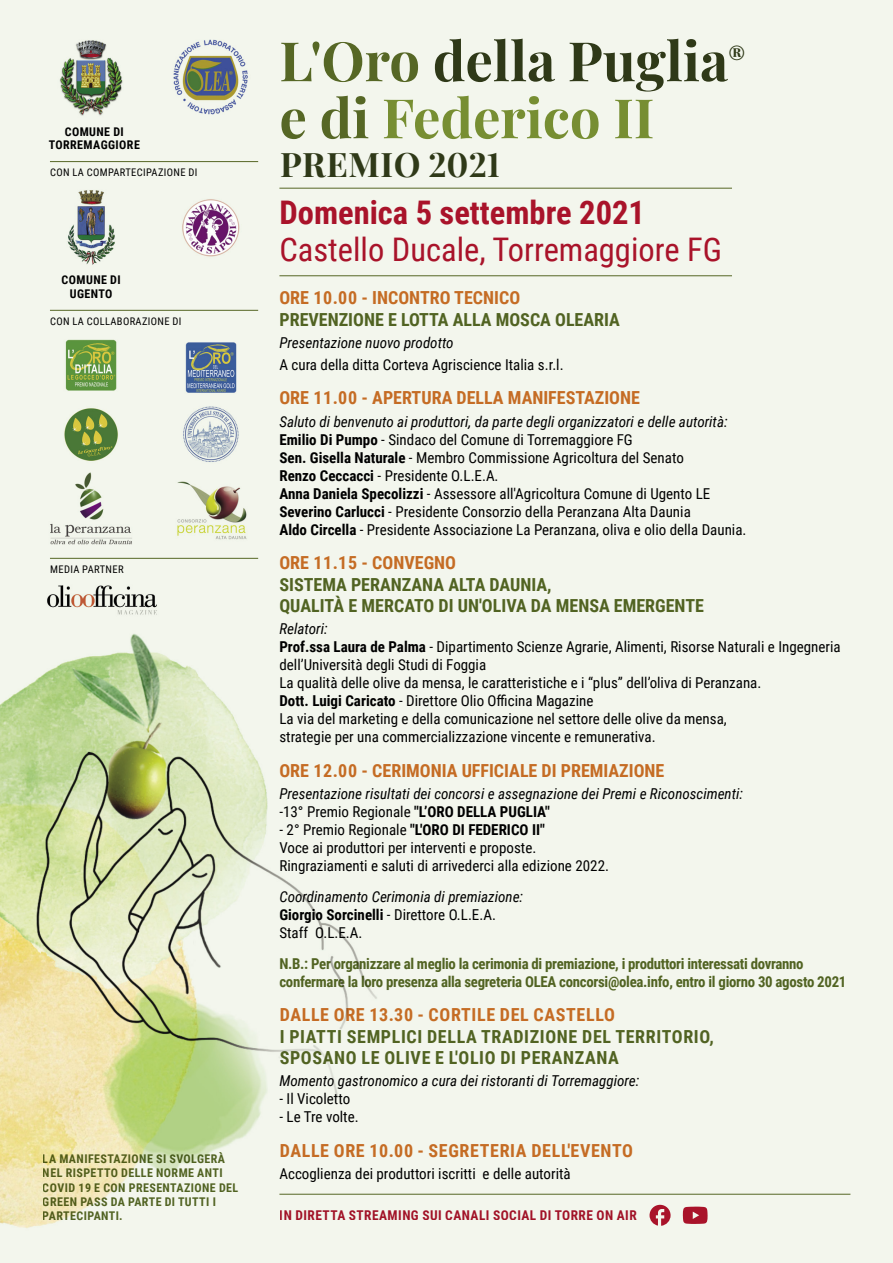
<style>
.page{position:relative;width:893px;height:1263px;background:#fff}
.page>*{position:absolute;margin:0;border:0;box-sizing:border-box;transform-origin:0 0}
.t1{font:700 54.45px/57px "Playfair Display";color:#2f3918}
.t2{font:700 33.9px "Playfair Display";letter-spacing:.015em;color:#2f3918}
.t3{font:32.55px "Roboto Condensed";color:#a9132a}
.t4{font:700 32.55px "Roboto Condensed";color:#a9132a}
.t5{font:700 18px "Roboto Condensed";color:#cf7027}
.t6{font:700 18px/21.6px "Roboto Condensed";color:#566725}
.t7{font:700 18px/21.6px "Roboto Condensed";letter-spacing:.035em;color:#566725}
.t8{font:700 18px "Roboto Condensed";letter-spacing:.035em;color:#cf7027}
.t9{font:15px/18px "Roboto Condensed";color:#000}
.t10{font:italic 15px/18px "Roboto Condensed";color:#000}
.t11{font:700 15px/18px "Roboto Condensed";letter-spacing:-.02em;color:#566725}
.t12{font:700 13.5px "Roboto Condensed";letter-spacing:.035em;color:#a9132a}
.t13{font:700 12px/14.4px "Roboto Condensed";letter-spacing:.035em;color:#566725}
.t14{font:700 12px/13.5px "Roboto Condensed";letter-spacing:.035em;color:#000;text-align:center}
.t15{font:10.5px "Roboto Condensed";letter-spacing:.035em;color:#000}
.s1{color:#566725}
.s2{color:#778e32}
.s3{font-style:italic}
.s4{font-weight:700}
.s5{font-style:normal}
.s6{font-weight:700;font-style:normal}
</style>
<div class="page">
<img style="left:0;top:0;width:893px;height:1263px">
<hr style="left:279px;top:188px;width:453px;height:1px;background:#566725">
<hr style="left:279px;top:275px;width:453px;height:1px;background:#566725">
<hr style="left:279px;top:1194px;width:571px;height:1px;background:#566725">
<svg style="left:649px;top:1205px;width:22px;height:21px"></svg>
<svg style="left:683px;top:1206px;width:25px;height:18px"></svg>
<hr style="left:50px;top:161px;width:208px;height:1px;background:#566725">
<hr style="left:50px;top:310px;width:208px;height:1px;background:#566725">
<hr style="left:50px;top:558px;width:208px;height:1px;background:#566725">
<p class="t14" style="left:49px;top:124px;width:93px">COMUNE DI<br>TORREMAGGIORE</p>
<p class="t15" style="left:50px;top:165px;width:149px">CON LA COMPARTECIPAZIONE DI</p>
<p class="t14" style="left:62px;top:273px;width:61px">COMUNE DI<br>UGENTO</p>
<p class="t15" style="left:50px;top:314px;width:133px">CON LA COLLABORAZIONE DI</p>
<p class="t15" style="left:50px;top:562px;width:75px">MEDIA PARTNER</p>
<p class="t13" style="left:43px;top:1151px;width:197px">LA MANIFESTAZIONE SI SVOLGERÀ<br>NEL RISPETTO DELLE NORME ANTI<br>COVID 19 E CON PRESENTAZIONE DEL<br>GREEN PASS DA PARTE DI TUTTI I<br>PARTECIPANTI.</p>
<h1 class="t1" style="left:279px;top:28px;width:468px"><span class="s1">L'Oro</span> della Puglia<sup>® </sup><span class="s1">e di</span> <span class="s2">Federico II</span></h1>
<h2 class="t2" style="left:280px;top:138px;width:222px">PREMIO 2021</h2>
<h3 class="t4" style="left:279px;top:190px;width:367px">Domenica 5 settembre 2021</h3>
<h3 class="t3" style="left:279px;top:226px;width:444px">Castello Ducale, Torremaggiore FG</h3>
<p class="t5" style="left:279px;top:285px;width:242px">ORE 10.00 - INCONTRO TECNICO</p>
<p class="t6" style="left:279px;top:308px;width:342px">PREVENZIONE E LOTTA ALLA MOSCA OLEARIA</p>
<p class="t10" style="left:279px;top:333px;width:176px">Presentazione nuovo prodotto</p>
<p class="t9" style="left:279px;top:355px;width:286px">A cura della ditta Corteva Agriscience Italia s.r.l.</p>
<p class="t5" style="left:279px;top:385px;width:362px">ORE 11.00 - APERTURA DELLA MANIFESTAZIONE</p>
<p class="t9" style="left:279px;top:412px;width:469px"><span class="s3">Saluto di benvenuto ai produttori, da parte degli organizzatori e delle autorità:<br></span><span class="s4">Emilio Di Pumpo</span> - Sindaco del Comune di Torremaggiore FG<br><span class="s4">Sen. Gisella Naturale</span> - Membro Commissione Agricoltura del Senato<br><span class="s4">Renzo Ceccacci</span> - Presidente O.L.E.A.<br><span class="s4">Anna Daniela Specolizzi</span> - Assessore all'Agricoltura Comune di Ugento LE <span class="s4">Severino Carlucci</span> - Presidente Consorzio della Peranzana Alta Daunia<br><span class="s4">Aldo Circella</span> - Presidente Associazione La Peranzana, oliva e olio della Daunia.</p>
<p class="t5" style="left:279px;top:550px;width:178px">ORE 11.15 - CONVEGNO</p>
<p class="t6" style="left:279px;top:573px;width:426px">SISTEMA PERANZANA ALTA DAUNIA,<br>QUALITÀ E MERCATO DI UN'OLIVA DA MENSA EMERGENTE</p>
<p class="t9" style="left:279px;top:619px;width:563px"><span class="s3">Relatori:<br></span><span class="s4">Prof.ssa Laura de Palma</span> - Dipartimento Scienze Agrarie, Alimenti, Risorse Naturali e Ingegneria dell’Università degli Studi di Foggia<br>La qualità delle olive da mensa, le caratteristiche e i “plus” dell’oliva di Peranzana.<br><span class="s4">Dott. Luigi Caricato</span> - Direttore Olio Officina Magazine<br>La via del marketing e della comunicazione nel settore delle olive da mensa,<br>strategie per una commercializzazione vincente e remunerativa.</p>
<p class="t5" style="left:279px;top:758px;width:386px">ORE 12.00 - CERIMONIA UFFICIALE DI PREMIAZIONE</p>
<p class="t10" style="left:279px;top:784px;width:465px">Presentazione risultati dei concorsi e assegnazione dei Premi e Riconoscimenti: <span class="s5">-13° Premio Regionale</span> <span class="s6">"L’ORO DELLA PUGLIA"</span></p>
<p class="t9" style="left:279px;top:820px;width:331px">- 2° Premio Regionale <span class="s4">"L'ORO DI FEDERICO II"<br></span>Voce ai produttori per interventi e proposte.<br>Ringraziamenti e saluti di arrivederci alla edizione 2022.</p>
<p class="t10" style="left:279px;top:887px;width:245px">Coordinamento Cerimonia di premiazione:<br><span class="s6">Giorgio Sorcinelli</span> <span class="s5">- Direttore O.L.E.A.<br>Staff O.L.E.A.</span></p>
<p class="t11" style="left:279px;top:954px;width:568px">N.B.: Per organizzare al meglio la cerimonia di premiazione, i produttori interessati dovranno confermare la loro presenza alla segreteria OLEA concorsi@olea.info, entro il giorno 30 agosto 2021</p>
<p class="t8" style="left:280px;top:1002px;width:337px">DALLE ORE 13.30 - CORTILE DEL CASTELLO</p>
<p class="t7" style="left:280px;top:1025px;width:436px">I PIATTI SEMPLICI DELLA TRADIZIONE DEL TERRITORIO,<br>SPOSANO LE OLIVE E L'OLIO DI PERANZANA</p>
<p class="t10" style="left:279px;top:1071px;width:361px">Momento gastronomico a cura dei ristoranti di Torremaggiore:</p>
<p class="t9" style="left:279px;top:1089px;width:72px">- Il Vicoletto</p>
<p class="t9" style="left:279px;top:1107px;width:81px">- Le Tre volte.</p>
<p class="t8" style="left:280px;top:1138px;width:355px">DALLE ORE 10.00 - SEGRETERIA DELL'EVENTO</p>
<p class="t9" style="left:279px;top:1164px;width:293px">Accoglienza dei produttori iscritti e delle autorità</p>
<p class="t12" style="left:280px;top:1205px;width:359px">IN DIRETTA STREAMING SUI CANALI SOCIAL DI TORRE ON AIR</p>
</div>
